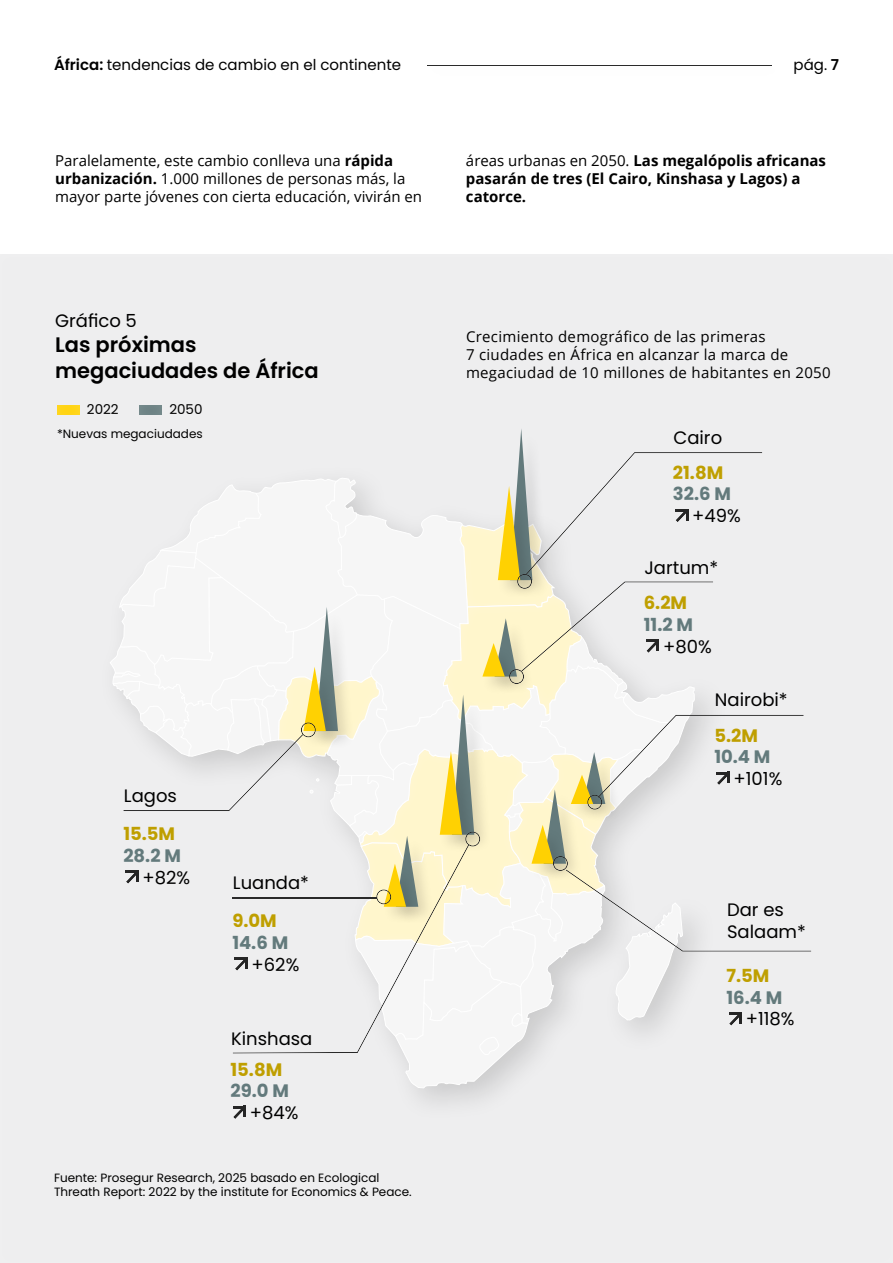
<style>
.page{position:relative;width:893px;height:1263px;background:#fff}
.page>*{position:absolute;margin:0;border:0;box-sizing:border-box;transform-origin:0 0}
.t1{font:600 21px/25.2px "Poppins";color:#000}
.t2{font:18px/21.6px "Poppins";color:#000}
.t3{font:700 18px "Poppins";color:#637a7c}
.t4{font:700 18px "Poppins";color:#bf9f00}
.t5{font:15px/18px "Open Sans";color:#000}
.t6{font:15px/18px "Open Sans";letter-spacing:.02em;color:#000}
.t7{font:700 15px/18px "Open Sans";color:#000}
.t8{font:15px "Poppins";color:#000}
.t9{font:13.5px "Poppins";color:#000}
.t10{font:12px/14.4px "Poppins";color:#000}
.s1{font-weight:600}
.s2{font-weight:700}
.s3{font-weight:400}
</style>
<div class="page">
<div style="left:0;top:242px;width:893px;height:1021px;background:#eeeeef"></div>
<svg style="left:233px;top:1106px;width:9px;height:13px"></svg>
<div style="left:242px;top:1093px;width:17px;height:39px;background:#fff;opacity:.18"></div>
<svg style="left:110px;top:429px;width:701px;height:659px"></svg>
<div style="left:738px;top:999px;width:17px;height:39px;background:#fff;opacity:.18"></div>
<div style="left:44px;top:393px;width:49px;height:22px;background:#fff;opacity:.18"></div>
<div style="left:126px;top:393px;width:49px;height:22px;background:#fff;opacity:.18"></div>
<p class="t8" style="left:54px;top:56px;width:349px"><span class="s1">África:</span> tendencias de cambio en el continente</p>
<p class="t8" style="left:794px;top:56px;width:47px">pág. <span class="s1">7</span></p>
<p class="t5" style="left:55px;top:151px;width:368px">Paralelamente, este cambio conlleva una <span class="s2">rápida urbanización.</span> 1.000 millones de personas más, la mayor parte jóvenes con cierta educación, vivirán en</p>
<p class="t7" style="left:466px;top:151px;width:362px"><span class="s3">áreas urbanas en 2050.</span> Las megalópolis africanas pasarán de tres (El Cairo, Kinshasa y Lagos) a catorce.</p>
<p class="t2" style="left:55px;top:310px;width:83px">Gráfico 5</p>
<h1 class="t1" style="left:55px;top:332px;width:265px">Las próximas megaciudades de África</h1>
<p class="t6" style="left:466px;top:327px;width:366px">Crecimiento demográfico de las primeras<br>7 ciudades en África en alcanzar la marca de megaciudad de 10 millones de habitantes en 2050</p>
<p class="t9" style="left:87px;top:402px;width:33px">2022</p>
<p class="t9" style="left:169px;top:402px;width:35px">2050</p>
<p class="t10" style="left:57px;top:427px;width:147px">*Nuevas megaciudades</p>
<p class="t2" style="left:124px;top:785px;width:55px">Lagos</p>
<p class="t4" style="left:123px;top:823px;width:53px">15.5M</p>
<p class="t3" style="left:123px;top:845px;width:59px">28.2 M</p>
<p class="t2" style="left:143px;top:866px;width:49px">+82%</p>
<p class="t2" style="left:233px;top:872px;width:78px">Luanda*</p>
<p class="t4" style="left:232px;top:910px;width:46px">9.0M</p>
<p class="t3" style="left:232px;top:932px;width:57px">14.6 M</p>
<p class="t2" style="left:252px;top:953px;width:49px">+62%</p>
<p class="t2" style="left:231px;top:1027px;width:83px">Kinshasa</p>
<p class="t4" style="left:230px;top:1059px;width:53px">15.8M</p>
<p class="t3" style="left:230px;top:1080px;width:60px">29.0 M</p>
<p class="t2" style="left:250px;top:1102px;width:50px">+84%</p>
<p class="t10" style="left:54px;top:1171px;width:359px">Fuente: Prosegur Research, 2025 basado en Ecological<br>Threath Report: 2022 by the institute for Economics &amp; Peace.</p>
<p class="t2" style="left:673px;top:426px;width:50px">Cairo</p>
<p class="t4" style="left:673px;top:462px;width:52px">21.8M</p>
<p class="t3" style="left:673px;top:484px;width:60px">32.6 M</p>
<p class="t2" style="left:692px;top:505px;width:50px">+49%</p>
<p class="t2" style="left:644px;top:557px;width:75px">Jartum*</p>
<p class="t4" style="left:644px;top:593px;width:45px">6.2M</p>
<p class="t3" style="left:644px;top:614px;width:51px">11.2 M</p>
<p class="t2" style="left:663px;top:636px;width:50px">+80%</p>
<p class="t2" style="left:715px;top:689px;width:74px">Nairobi*</p>
<p class="t4" style="left:714px;top:725px;width:45px">5.2M</p>
<p class="t3" style="left:714px;top:746px;width:58px">10.4 M</p>
<p class="t2" style="left:734px;top:768px;width:50px">+101%</p>
<p class="t2" style="left:727px;top:899px;width:80px">Dar es<br>Salaam*</p>
<p class="t4" style="left:726px;top:965px;width:44px">7.5M</p>
<p class="t3" style="left:726px;top:987px;width:57px">16.4 M</p>
<p class="t2" style="left:746px;top:1008px;width:50px">+118%</p>
</div>
